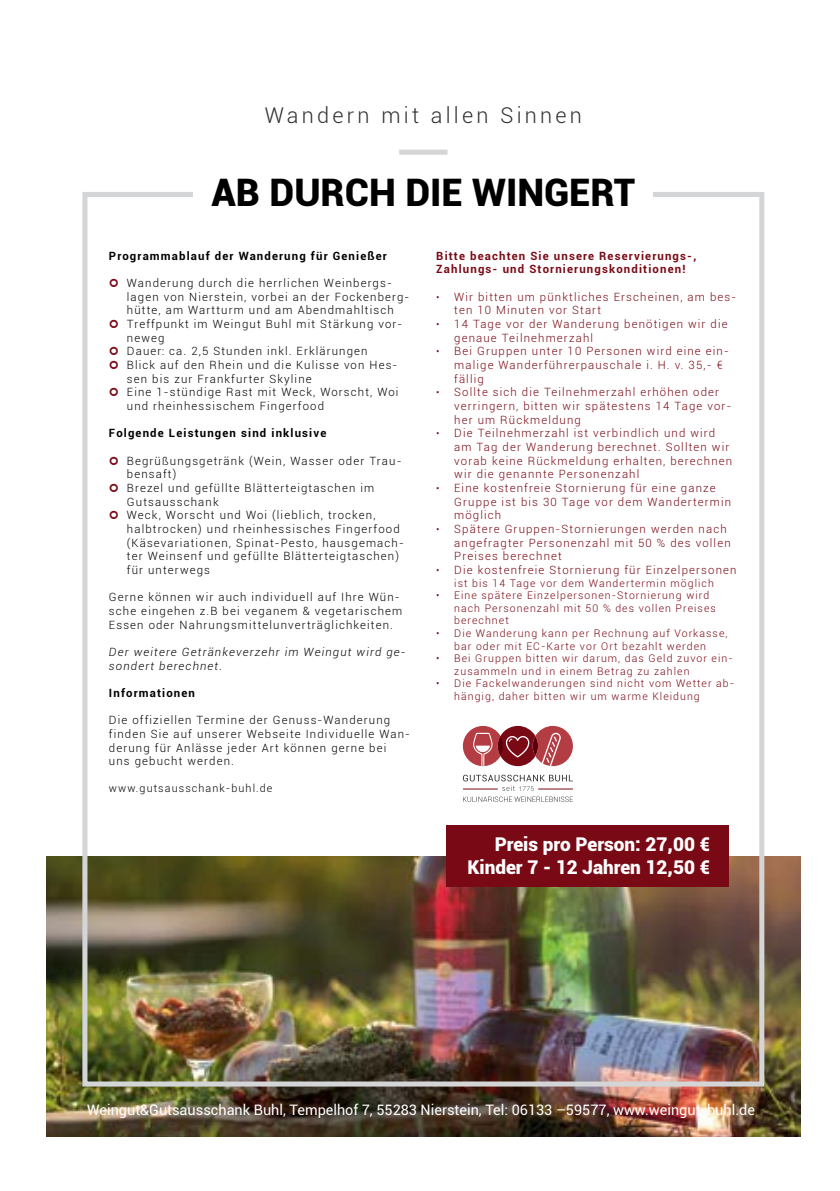
<style>
.page{position:relative;width:840px;height:1191px;background:#fff}
.page>*{position:absolute;margin:0;border:0;box-sizing:border-box;transform-origin:0 0}
.t1{font:900 38px "Roboto";color:#000}
.t2{font:300 21.6px "Roboto";letter-spacing:.15em;color:#313133}
.t3{font:900 19px/22.8px "Roboto";color:#fff;text-align:right}
.t4{font:14.4px "Roboto";color:#fff}
.t5{font:300 11.4px/13.6px "Roboto";letter-spacing:.1em;color:#000}
.t6{font:300 11.4px/13.6px "Roboto";letter-spacing:.1em;color:#790a15}
.t7{font:700 11.4px "Roboto";letter-spacing:.1em;color:#000}
.t8{font:700 11.4px/13.6px "Roboto";letter-spacing:.1em;color:#790a15}
.t9{font:italic 300 11.4px/13.6px "Roboto";letter-spacing:.1em;color:#000}
.t10{font:300 10.8px "Roboto";letter-spacing:.1em;color:#000}
.t11{font:300 10.4px/12.6px "Roboto";letter-spacing:.1em;color:#790a15}
.s1{font-size:10.4px}
</style>
<div class="page">
<img style="left:46px;top:856px;width:753px;height:280px">
<div style="left:82px;top:192px;width:682px;height:894px;border:5px solid #d4d5d6"></div>
<div style="left:194px;top:178px;width:458px;height:39px;background:#fff"></div>
<div style="left:399px;top:150px;width:48px;height:5px;background:#d4d5d6"></div>
<div style="left:446px;top:826px;width:282px;height:61px;background:#790a15"></div>
<svg style="left:462px;top:726px;width:110px;height:40px"></svg>
<svg style="left:463px;top:774px;width:109px;height:28px"></svg>
<h2 class="t2" style="left:265px;top:100px;width:318px">Wandern mit allen Sinnen</h2>
<h1 class="t1" style="left:211px;top:166px;width:425px">AB DURCH DIE WINGERT</h1>
<p class="t7" style="left:109px;top:248px;width:279px">Programmablauf der Wanderung für Genießer</p>
<p class="t5" style="left:127px;top:276px;width:284px">Wanderung durch die herrlichen Weinbergs&shy;lagen von Nierstein, vorbei an der Fockenberg&shy;hütte, am Wartturm und am Abendmahltisch Treffpunkt im Weingut Buhl mit Stärkung vor&shy;neweg<br>Dauer: ca. 2,5 Stunden inkl. Erklärungen<br>Blick auf den Rhein und die Kulisse von Hes&shy;sen bis zur Frankfurter Skyline<br>Eine 1-stündige Rast mit Weck, Worscht, Woi und rheinhessischem Fingerfood</p>
<p class="t7" style="left:109px;top:425px;width:219px">Folgende Leistungen sind inklusive</p>
<p class="t5" style="left:127px;top:453px;width:278px">Begrüßungsgetränk (Wein, Wasser oder Trau&shy;bensaft)<br>Brezel und gefüllte Blätterteigtaschen im Gutsausschank<br>Weck, Worscht und Woi (lieblich, trocken, halbtrocken) und rheinhessisches Fingerfood (Käsevariationen, Spinat-Pesto, hausgemach&shy;ter Weinsenf und gefüllte Blätterteigtaschen) für unterwegs</p>
<p class="t5" style="left:109px;top:590px;width:295px">Gerne können wir auch individuell auf Ihre Wün&shy;sche eingehen z.B bei veganem &amp; vegetarischem<br>Essen oder Nahrungsmittelunverträglichkeiten.</p>
<p class="t9" style="left:109px;top:645px;width:298px">Der weitere Getränkeverzehr im Weingut wird ge&shy;sondert berechnet.</p>
<p class="t7" style="left:109px;top:685px;width:87px">Informationen</p>
<p class="t5" style="left:109px;top:713px;width:302px">Die offiziellen Termine der Genuss-Wanderung finden Sie auf unserer Webseite Individuelle Wan&shy;derung für Anlässe jeder Art können gerne bei<br>uns gebucht werden.</p>
<p class="t10" style="left:109px;top:780px;width:165px">www.gutsausschank-buhl.de</p>
<p class="t8" style="left:436px;top:248px;width:261px">Bitte beachten Sie unsere Reservierungs-,<br>Zahlungs- und Stornierungskonditionen!</p>
<p class="t6" style="left:454px;top:289px;width:283px;text-indent:-18px"><span class="s1">•</span> Wir bitten um pünktliches Erscheinen, am bes&shy;ten 10 Minuten vor Start</p>
<p class="t6" style="left:454px;top:317px;width:275px;text-indent:-18px"><span class="s1">•</span> 14 Tage vor der Wanderung benötigen wir die genaue Teilnehmerzahl</p>
<p class="t6" style="left:454px;top:344px;width:276px;text-indent:-18px"><span class="s1">•</span> Bei Gruppen unter 10 Personen wird eine ein&shy;malige Wanderführerpauschale i. H. v. 35,- € fällig</p>
<p class="t6" style="left:454px;top:385px;width:278px;text-indent:-18px"><span class="s1">•</span> Sollte sich die Teilnehmerzahl erhöhen oder verringern, bitten wir spätestens 14 Tage vor&shy;her um Rückmeldung</p>
<p class="t6" style="left:454px;top:426px;width:279px;text-indent:-18px"><span class="s1">•</span> Die Teilnehmerzahl ist verbindlich und wird am Tag der Wanderung berechnet. Sollten wir vorab keine Rückmeldung erhalten, berechnen wir die genannte Personenzahl</p>
<p class="t6" style="left:454px;top:481px;width:278px;text-indent:-18px"><span class="s1">•</span> Eine kostenfreie Stornierung für eine ganze<br>Gruppe ist bis 30 Tage vor dem Wandertermin möglich</p>
<p class="t6" style="left:454px;top:522px;width:278px;text-indent:-18px"><span class="s1">•</span> Spätere Gruppen-Stornierungen werden nach angefragter Personenzahl mit 50 % des vollen<br>Preises berechnet</p>
<p class="t6" style="left:436px;top:563px;width:301px"><span class="s1">•</span> Die kostenfreie Stornierung für Einzelpersonen</p>
<p class="t11" style="left:454px;top:576px;width:261px">ist bis 14 Tage vor dem Wandertermin möglich</p>
<p class="t11" style="left:454px;top:589px;width:263px;text-indent:-18px">• Eine spätere Einzelpersonen-Stornierung wird nach Personenzahl mit 50 % des vollen Preises berechnet</p>
<p class="t11" style="left:436px;top:626px;width:292px;text-align:center">• Die Wanderung kann per Rechnung auf Vorkasse, bar oder mit EC-Karte vor Ort bezahlt werden</p>
<p class="t11" style="left:454px;top:652px;width:280px;text-indent:-18px">• Bei Gruppen bitten wir darum, das Geld zuvor ein&shy;zusammeln und in einem Betrag zu zahlen</p>
<p class="t11" style="left:454px;top:677px;width:281px;text-indent:-18px">• Die Fackelwanderungen sind nicht vom Wetter ab&shy;hängig, daher bitten wir um warme Kleidung</p>
<h3 class="t3" style="left:467px;top:832px;width:244px">Preis pro Person: 27,00 €<br>Kinder 7 - 12 Jahren 12,50 €</h3>
<p class="t4" style="left:87px;top:1099px;width:668px">Weingut&amp;Gutsausschank Buhl, Tempelhof 7, 55283 Nierstein, Tel: 06133 –59577, www.weingut-buhl.de</p>
</div>
